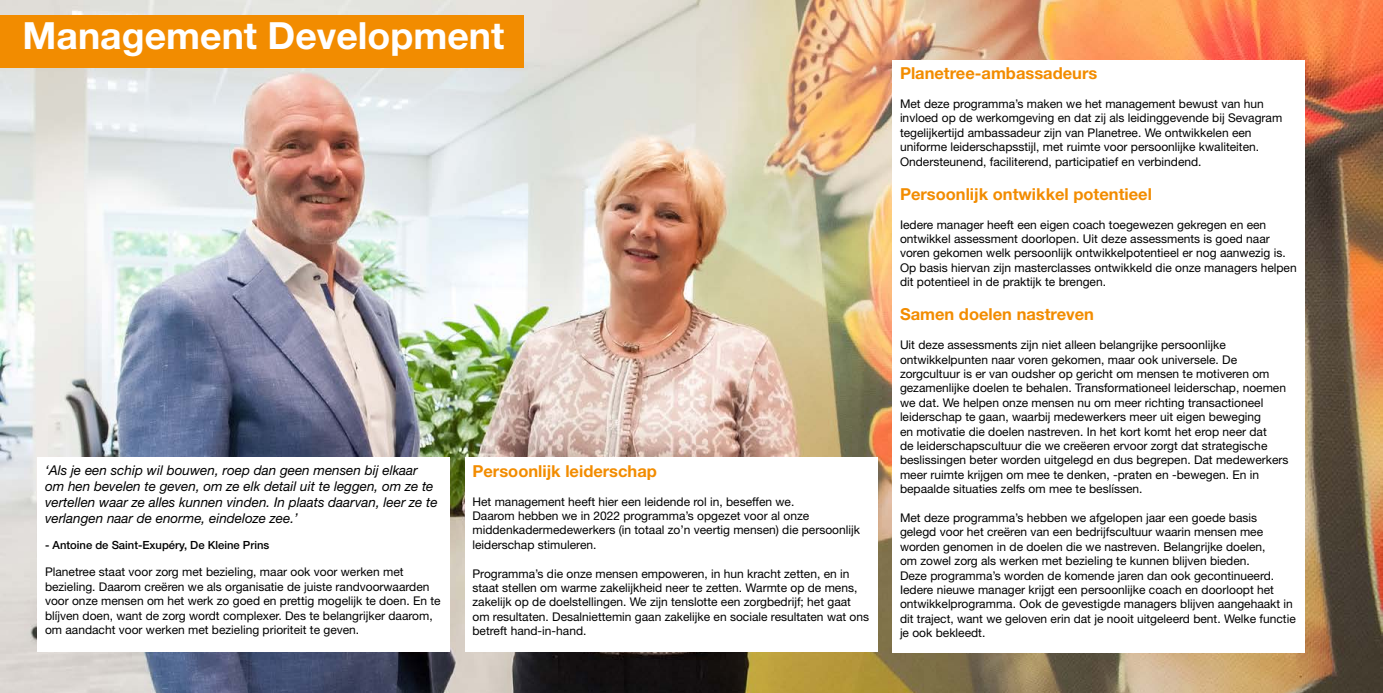
<style>
.page{position:relative;width:1383px;height:693px;background:#fff}
.page>*{position:absolute;margin:0;border:0;box-sizing:border-box;transform-origin:0 0}
.t1{font:700 37.5px "Helvetica Neue LT Std";color:#fff}
.t2{font:700 16.5px "Helvetica Neue LT Std";color:#f28c00}
.t3{font:italic 13.5px/16.2px "Helvetica Neue LT Std";color:#000}
.t4{font:12px/14.4px "Helvetica Neue LT Std";color:#000}
.t5{font:500 11.25px "Helvetica Neue LT Std";color:#000}
</style>
<div class="page">
<img style="left:0;top:0;width:1383px;height:693px">
<div style="left:38px;top:458px;width:412px;height:194px;background:#fff"></div>
<div style="left:465px;top:458px;width:413px;height:194px;background:#fff"></div>
<div style="left:0;top:15px;width:524px;height:53px;background:#f28c00"></div>
<div style="left:892px;top:60px;width:413px;height:592px;background:#fff"></div>
<h1 class="t1" style="left:22px;top:13px;width:483px">Management Development</h1>
<p class="t3" style="left:45px;top:462px;width:394px">‘Als je een schip wil bouwen, roep dan geen mensen bij elkaar om hen bevelen te geven, om ze elk detail uit te leggen, om ze te vertellen waar ze alles kunnen vinden. In plaats daarvan, leer ze te verlangen naar de enorme, eindeloze zee.’</p>
<p class="t5" style="left:45px;top:539px;width:226px">- Antoine de Saint-Exupéry, De Kleine Prins</p>
<p class="t4" style="left:45px;top:565px;width:397px">Planetree staat voor zorg met bezieling, maar ook voor werken met bezieling. Daarom creëren we als organisatie de juiste randvoorwaarden voor onze mensen om het werk zo goed en prettig mogelijk te doen. En te blíjven doen, want de zorg wordt complexer. Des te belangrijker daarom, om aandacht voor werken met bezieling prioriteit te geven.</p>
<h2 class="t2" style="left:472px;top:461px;width:186px">Persoonlijk leiderschap</h2>
<p class="t4" style="left:472px;top:494px;width:389px">Het management heeft hier een leidende rol in, beseffen we.<br>Daarom hebben we in 2022 programma’s opgezet voor al onze middenkadermedewerkers (in totaal zo’n veertig mensen) die persoonlijk leiderschap stimuleren.</p>
<p class="t4" style="left:472px;top:566px;width:398px">Programma’s die onze mensen empoweren, in hun kracht zetten, en in staat stellen om warme zakelijkheid neer te zetten. Warmte op de mens, zakelijk op de doelstellingen. We zijn tenslotte een zorgbedrijf; het gaat om resultaten. Desalniettemin gaan zakelijke en sociale resultaten wat ons betreft hand-in-hand.</p>
<h2 class="t2" style="left:900px;top:63px;width:199px">Planetree-ambassadeurs</h2>
<p class="t4" style="left:900px;top:96px;width:384px">Met deze programma’s maken we het management bewust van hun invloed op de werkomgeving en dat zij als leidinggevende bij Sevagram tegelijkertijd ambassadeur zijn van Planetree. We ontwikkelen een uniforme leiderschapsstijl, met ruimte voor persoonlijke kwaliteiten.<br>Ondersteunend, faciliterend, participatief en verbindend.</p>
<h2 class="t2" style="left:900px;top:184px;width:253px">Persoonlijk ontwikkel potentieel</h2>
<p class="t4" style="left:900px;top:217px;width:398px">Iedere manager heeft een eigen coach toegewezen gekregen en een ontwikkel assessment doorlopen. Uit deze assessments is goed naar voren gekomen welk persoonlijk ontwikkelpotentieel er nog aanwezig is.<br>Op basis hiervan zijn masterclasses ontwikkeld die onze managers helpen dit potentieel in de praktijk te brengen.</p>
<h2 class="t2" style="left:900px;top:304px;width:196px">Samen doelen nastreven</h2>
<p class="t4" style="left:900px;top:338px;width:390px">Uit deze assessments zijn niet alleen belangrijke persoonlijke ontwikkelpunten naar voren gekomen, maar ook universele. De zorgcultuur is er van oudsher op gericht om mensen te motiveren om gezamenlijke doelen te behalen. Transformationeel leiderschap, noemen we dat. We helpen onze mensen nu om meer richting transactioneel leiderschap te gaan, waarbij medewerkers meer uit eigen beweging<br>en motivatie die doelen nastreven. In het kort komt het erop neer dat<br>de leiderschapscultuur die we creëeren ervoor zorgt dat strategische beslissingen beter worden uitgelegd en dus begrepen. Dat medewerkers meer ruimte krijgen om mee te denken, -praten en -bewegen. En in bepaalde situaties zelfs om mee te beslíssen.</p>
<p class="t4" style="left:900px;top:510px;width:397px">Met deze programma’s hebben we afgelopen jaar een goede basis gelegd voor het creëren van een bedrijfscultuur waarin mensen mee worden genomen in de doelen die we nastreven. Belangrijke doelen,<br>om zowel zorg als werken met bezieling te kunnen blijven bieden.<br>Deze programma’s worden de komende jaren dan ook gecontinueerd.<br>Iedere nieuwe manager krijgt een persoonlijke coach en doorloopt het ontwikkelprogramma. Ook de gevestigde managers blijven aangehaakt in dit traject, want we geloven erin dat je nooit uitgeleerd bent. Welke functie je ook bekleedt.</p>
</div>
